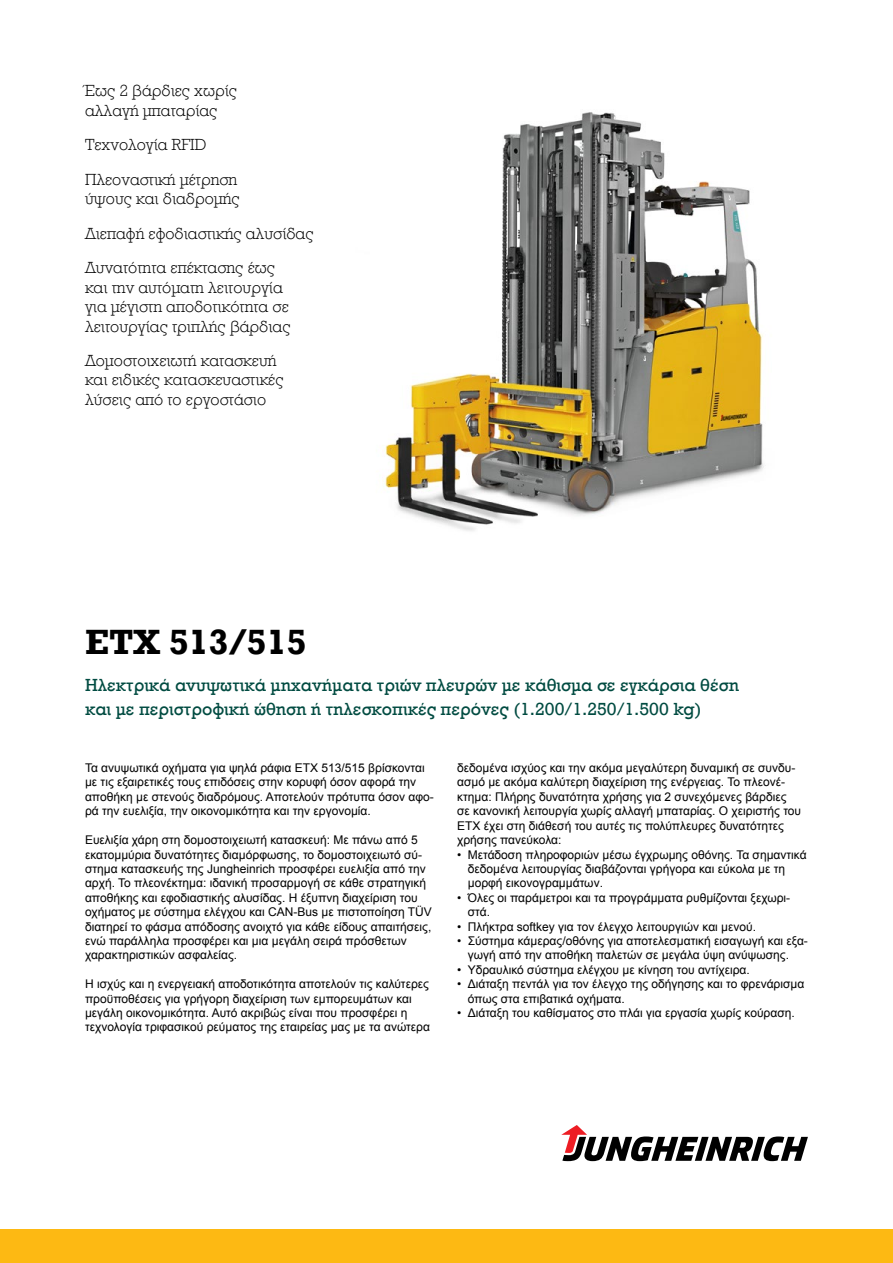
<style>
.page{position:relative;width:893px;height:1263px;background:#fff}
.page>*{position:absolute;margin:0;border:0;box-sizing:border-box;transform-origin:0 0}
.t1{font:700 36px "Rockwell WGL";color:#000}
.t2{font:18px/24px "Rockwell WGL";color:#004b41}
.t3{font:300 16.5px/19.5px "Rockwell WGL";color:#000}
.t4{font:12px/14.4px "Arial";color:#000}
</style>
<div class="page">
<div style="left:0;top:1229px;width:893px;height:34px;background:#fdb913"></div>
<svg style="left:561px;top:1125px;width:247px;height:36px"></svg>
<img style="left:382px;top:112px;width:382px;height:419px">
<h3 class="t3" style="left:85px;top:81px;width:154px">Έως 2 βάρδιες χωρίς αλλαγή μπαταρίας</h3>
<h3 class="t3" style="left:85px;top:127px;width:154px;line-height:34.3px">Τεχνολογία RFID<br>Πλεοναστική μέτρηση</h3>
<h3 class="t3" style="left:85px;top:181px;width:230px;line-height:34.3px">ύψους και διαδρομής<br>Διεπαφή εφοδιαστικής αλυσίδας<br>Δυνατότητα επέκτασης έως</h3>
<h3 class="t3" style="left:85px;top:277px;width:207px">και την αυτόματη λειτουργία για μέγιστη αποδοτικότητα σε λειτουργίας τριπλής βάρδιας</h3>
<h3 class="t3" style="left:85px;top:350px;width:200px">Δομοστοιχειωτή κατασκευή και ειδικές κατασκευαστικές λύσεις από το εργοστάσιο</h3>
<h1 class="t1" style="left:85px;top:613px;width:223px">ETX 513/515</h1>
<h2 class="t2" style="left:85px;top:672px;width:655px">Ηλεκτρικά ανυψωτικά μηχανήματα τριών πλευρών με κάθισμα σε εγκάρσια θέση και με περιστροφική ώθηση ή τηλεσκοπικές περόνες (1.200/1.250/1.500 kg)</h2>
<p class="t4" style="left:85px;top:761px;width:350px">Τα ανυψωτικά οχήματα για ψηλά ράφια ETX 513/515 βρίσκονται με τις εξαιρετικές τους επιδόσεις στην κορυφή όσον αφορά την αποθήκη με στενούς διαδρόμους. Αποτελούν πρότυπα όσον αφο&shy;ρά την ευελιξία, την οικονομικότητα και την εργονομία.</p>
<p class="t4" style="left:85px;top:833px;width:348px">Ευελιξία χάρη στη δομοστοιχειωτή κατασκευή: Με πάνω από 5 εκατομμύρια δυνατότητες διαμόρφωσης, το δομοστοιχειωτό σύ&shy;στημα κατασκευής της Jungheinrich προσφέρει ευελιξία από την αρχή. Το πλεονέκτημα: ιδανική προσαρμογή σε κάθε στρατηγική αποθήκης και εφοδιαστικής αλυσίδας. Η έξυπνη διαχείριση του οχήματος με σύστημα ελέγχου και CAN-Bus με πιστοποίηση TÜV διατηρεί το φάσμα απόδοσης ανοιχτό για κάθε είδους απαιτήσεις, ενώ παράλληλα προσφέρει και μια μεγάλη σειρά πρόσθετων χαρακτηριστικών ασφαλείας.</p>
<p class="t4" style="left:85px;top:977px;width:347px">Η ισχύς και η ενεργειακή αποδοτικότητα αποτελούν τις καλύτερες προϋποθέσεις για γρήγορη διαχείριση των εμπορευμάτων και μεγάλη οικονομικότητα. Αυτό ακριβώς είναι που προσφέρει η τεχνολογία τριφασικού ρεύματος της εταιρείας μας με τα ανώτερα</p>
<p class="t4" style="left:457px;top:761px;width:346px">δεδομένα ισχύος και την ακόμα μεγαλύτερη δυναμική σε συνδυ&shy;ασμό με ακόμα καλύτερη διαχείριση της ενέργειας. Το πλεονέ&shy;κτημα: Πλήρης δυνατότητα χρήσης για 2 συνεχόμενες βάρδιες σε κανονική λειτουργία χωρίς αλλαγή μπαταρίας. Ο χειριστής του ΕΤΧ έχει στη διάθεσή του αυτές τις πολύπλευρες δυνατότητες χρήσης πανεύκολα:</p>
<p class="t4" style="left:468px;top:847px;width:340px;text-indent:-11px">• Μετάδοση πληροφοριών μέσω έγχρωμης οθόνης. Τα σημαντικά δεδομένα λειτουργίας διαβάζονται γρήγορα και εύκολα με τη μορφή εικονογραμμάτων.</p>
<p class="t4" style="left:468px;top:890px;width:324px;text-indent:-11px">• Όλες οι παράμετροι και τα προγράμματα ρυθμίζονται ξεχωρι&shy;στά.</p>
<p class="t4" style="left:457px;top:919px;width:301px">• Πλήκτρα softkey για τον έλεγχο λειτουργιών και μενού.</p>
<p class="t4" style="left:468px;top:934px;width:342px;text-indent:-11px">• Σύστημα κάμερας/οθόνης για αποτελεσματική εισαγωγή και εξα&shy;γωγή από την αποθήκη παλετών σε μεγάλα ύψη ανύψωσης.</p>
<p class="t4" style="left:457px;top:962px;width:294px">• Υδραυλικό σύστημα ελέγχου με κίνηση του αντίχειρα.</p>
<p class="t4" style="left:468px;top:977px;width:338px;text-indent:-11px">• Διάταξη πεντάλ για τον έλεγχο της οδήγησης και το φρενάρισμα όπως στα επιβατικά οχήματα.</p>
<p class="t4" style="left:457px;top:1006px;width:339px">• Διάταξη του καθίσματος στο πλάι για εργασία χωρίς κούραση.</p>
</div>
